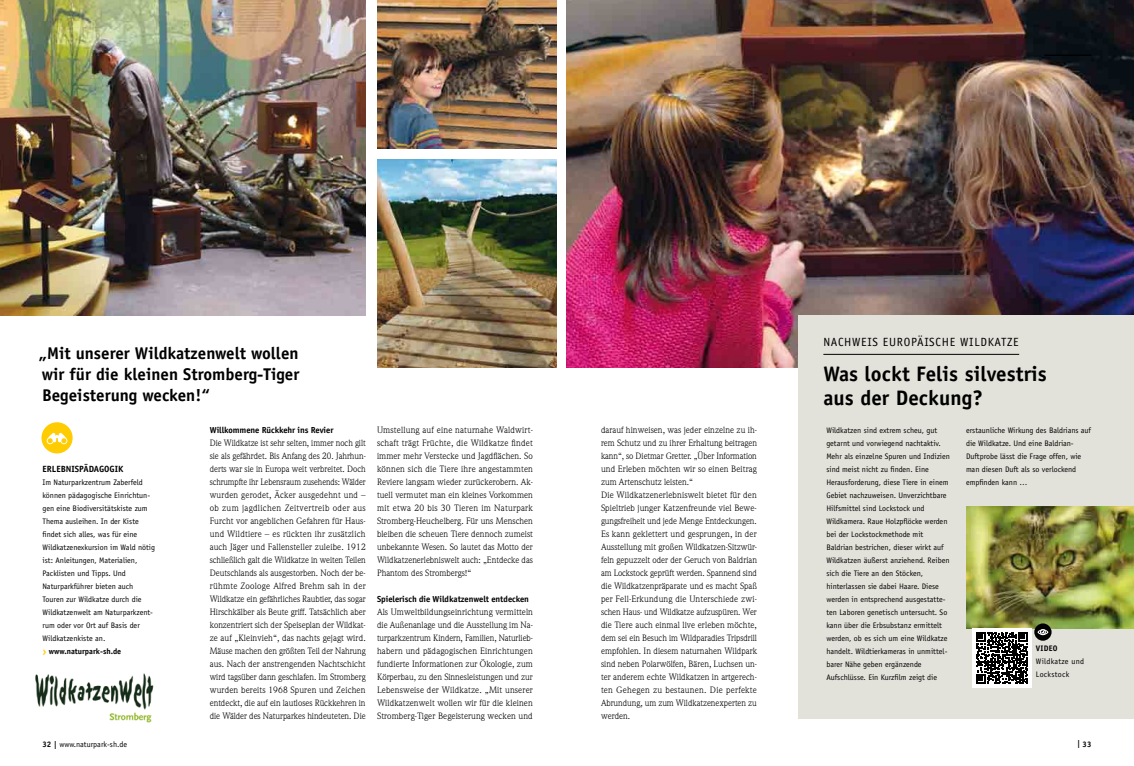
<style>
.page{position:relative;width:1134px;height:766px;background:#fff}
.page>*{position:absolute;margin:0;border:0;box-sizing:border-box;transform-origin:0 0}
.t1{font:700 21px/24px "Officina Sans Std";letter-spacing:.005em;color:#000}
.t2{font:700 17px/21px "Officina Sans Std";color:#000;text-align:justify}
.t3{font:11.9px "Officina Sans Std";letter-spacing:.06em;color:#000}
.t4{font:9px/13px "Weidemann Std";color:#000;text-align:justify}
.t5{font:700 9px "Officina Sans";color:#000}
.t6{font:700 9px "Officina Sans Std";color:#000}
.t7{font:8px/13px "Officina Sans Std";color:#000}
.t8{font:8px/13px "Officina Sans Std";letter-spacing:.03em;color:#000}
.t9{font:700 8px "Officina Sans Std";color:#000}
.s1{font-weight:700;font-size:11px;color:#fecc00}
.s2{font-weight:700}
</style>
<div class="page">
<img style="left:567px;top:0;width:567px;height:368px">
<div style="left:799px;top:316px;width:335px;height:403px;background:#e3e2da"></div>
<img style="left:377px;top:160px;width:179px;height:208px">
<img style="left:377px;top:0;width:179px;height:149px">
<hr style="left:1044px;top:55px;width:47px;height:1px;background:#000">
<div style="left:41px;top:422px;width:32px;height:31px;background:#fecc00;border-radius:50%"></div>
<svg style="left:47px;top:433px;width:20px;height:11px"></svg>
<img style="left:966px;top:506px;width:168px;height:122px">
<hr style="left:823px;top:354px;width:196px;height:1px;background:#000">
<img style="left:0;top:0;width:366px;height:316px">
<div style="left:972px;top:628px;width:59px;height:59px;background:#fff"></div>
<svg style="left:976px;top:632px;width:52px;height:51px"></svg>
<svg style="left:1034px;top:623px;width:17px;height:17px"></svg>
<div style="left:1038px;top:629px;width:10px;height:5px;border:1px solid #fff;border-radius:50%"></div>
<svg style="left:1040px;top:629px;width:6px;height:5px"></svg>
<img style="left:35px;top:673px;width:119px;height:50px">
<h2 class="t2" style="left:39px;top:342px;width:263px">„Mit unserer Wildkatzenwelt wollen wir für die kleinen Stromberg-Tiger Begeisterung wecken!“</h2>
<p class="t6" style="left:43px;top:463px;width:82px">Erleb nispädagogik</p>
<p class="t7" style="left:43px;top:475px;width:114px">Im Naturparkzentrum Zaberfeld können pädagogische Einrichtun&shy;gen eine Biodiversitätskiste zum<br>Thema ausleihen. In der Kiste findet sich alles, was für eine<br>Wildkatzenexkursion im Wald nötig ist: Anleitungen, Materialien,<br>Packlisten und Tipps. Und<br>Naturparkführer bieten auch<br>Touren zur Wildkatze durch die<br>Wildkatzenwelt am Naturparkzent&shy;rum oder vor Ort auf Basis der<br>Wildkatzenkiste an.<br><span class="s1">›</span> <span class="s2">www.naturpark-sh.de</span></p>
<p class="t5" style="left:210px;top:424px;width:125px">Willkommene Rückkehr ins Revier</p>
<p class="t4" style="left:210px;top:436px;width:158px">Die Wildkatze ist sehr selten, immer noch gilt sie als gefährdet. Bis Anfang des 20. Jahrhun&shy;derts war sie in Europa weit verbreitet. Doch schrumpfte ihr Lebensraum zusehends: Wälder wurden gerodet, Äcker ausgedehnt und – ob zum jagdlichen Zeitvertreib oder aus Furcht vor angeblichen Gefahren für Haus&shy;und Wildtiere – es rückten ihr zusätzlich auch Jäger und Fallensteller zuleibe. 1912 schließlich galt die Wildkatze in weiten Teilen Deutschlands als ausgestorben. Noch der be&shy;rühmte Zoologe Alfred Brehm sah in der Wildkatze ein gefährliches Raubtier, das sogar Hirschkälber als Beute griff. Tatsächlich aber konzentriert sich der Speiseplan der Wildkat&shy;ze auf „Kleinvieh“, das nachts gejagt wird.<br>Mäuse machen den größten Teil der Nahrung aus. Nach der anstrengenden Nachtschicht wird tagsüber dann geschlafen. Im Stromberg wurden bereits 1968 Spuren und Zeichen entdeckt, die auf ein lautloses Rückkehren in die Wälder des Naturparkes hindeuteten. Die</p>
<p class="t4" style="left:377px;top:423px;width:157px">Umstellung auf eine naturnahe Waldwirt&shy;schaft trägt Früchte, die Wildkatze findet immer mehr Verstecke und Jagdflächen. So können sich die Tiere ihre angestammten Reviere langsam wieder zurückerobern. Ak&shy;tuell vermutet man ein kleines Vorkommen mit etwa 20 bis 30 Tieren im Naturpark Stromberg-Heuchelberg. Für uns Menschen bleiben die scheuen Tiere dennoch zumeist unbekannte Wesen. So lautet das Motto der Wildkatzenerlebniswelt auch: „Entdecke das Phantom des Strombergs!“</p>
<p class="t5" style="left:377px;top:593px;width:153px">Spielerisch die Wildkatzenwelt entdecken</p>
<p class="t4" style="left:377px;top:605px;width:157px">Als Umweltbildungseinrichtung vermitteln die Außenanlage und die Ausstellung im Na&shy;turparkzentrum Kindern, Familien, Naturlieb&shy;habern und pädagogischen Einrichtungen fundierte Informationen zur Ökologie, zum Körperbau, zu den Sinnesleistungen und zur Lebensweise der Wildkatze. „Mit unserer Wildkatzenwelt wollen wir für die kleinen Stromberg-Tiger Begeisterung wecken und</p>
<p class="t4" style="left:601px;top:423px;width:158px;text-align:left">darauf hinweisen, was jeder einzelne zu ih&shy;rem Schutz und zu ihrer Erhaltung beitragen kann“, so Dietmar Gretter. „Über Information und Erleben möchten wir so einen Beitrag zum Artenschutz leisten.“<br>Die Wildkatzenerlebniswelt bietet für den Spieltrieb junger Katzenfreunde viel Bewe&shy;gungsfreiheit und jede Menge Entdeckungen.<br>Es kann geklettert und gesprungen, in der Ausstellung mit großen Wildkatzen-Sitzwür&shy;feln gepuzzelt oder der Geruch von Baldrian am Lockstock geprüft werden. Spannend sind die Wildkatzenpräparate und es macht Spaß per Fell-Erkundung die Unterschiede zwi&shy;schen Haus- und Wildkatze aufzuspüren. Wer die Tiere auch einmal live erleben möchte, dem sei ein Besuch im Wildparadies Tripsdrill empfohlen. In diesem naturnahen Wildpark sind neben Polarwölfen, Bären, Luchsen un&shy;ter anderem echte Wildkatzen in artgerech&shy;ten Gehegen zu bestaunen. Die perfekte Abrundung, um zum Wildkatzenexperten zu werden.</p>
<h3 class="t3" style="left:823px;top:335px;width:172px">Nachweis Eu ropäische Wildkatze</h3>
<h1 class="t1" style="left:823px;top:361px;width:225px">Was lockt Felis silvestris aus der Deckung?</h1>
<p class="t7" style="left:826px;top:423px;width:125px">Wildkatzen sind extrem scheu, gut getarnt und vorwiegend nachtaktiv.<br>Mehr als einzelne Spuren und Indizien sind meist nicht zu finden. Eine Herausforderung, diese Tiere in einem Gebiet nachzuweisen. Unverzichtbare Hilfsmittel sind Lockstock und Wildkamera. Raue H olzpflöcke werden bei der Lockstockmethode mit Baldrian bestrichen, dieser wirkt auf Wildkatzen äußerst anziehend. Reiben sich die Tiere an den Stöcken, hinterlassen sie dabei H aare. Diese werden in entsprechend ausgestatte&shy;ten Laboren genetisch untersucht. So kann über die Erbsubstanz ermittelt werden, ob es sich um eine Wildkatze handelt. Wildtierkameras in unmittel&shy;barer Nähe geben ergänzende Aufschlüsse. Ein Kurzfilm zeigt die</p>
<p class="t7" style="left:966px;top:423px;width:127px">erstaunliche Wirkung des Baldrians auf die Wildkatze. Und eine Baldrian-<br>Duftprobe lässt die Frage offen, wie man diesen Duft als so verlockend empfinden kann …</p>
<p class="t9" style="left:1036px;top:643px;width:22px">VID EO</p>
<p class="t8" style="left:1036px;top:654px;width:50px">Wildkatze und<br>Lockstock</p>
<p class="t7" style="left:43px;top:737px;width:86px"><span class="s2">32 |</span> www.naturpark-sh.de</p>
<p class="t9" style="left:1077px;top:738px;width:16px">| 33</p>
</div>
